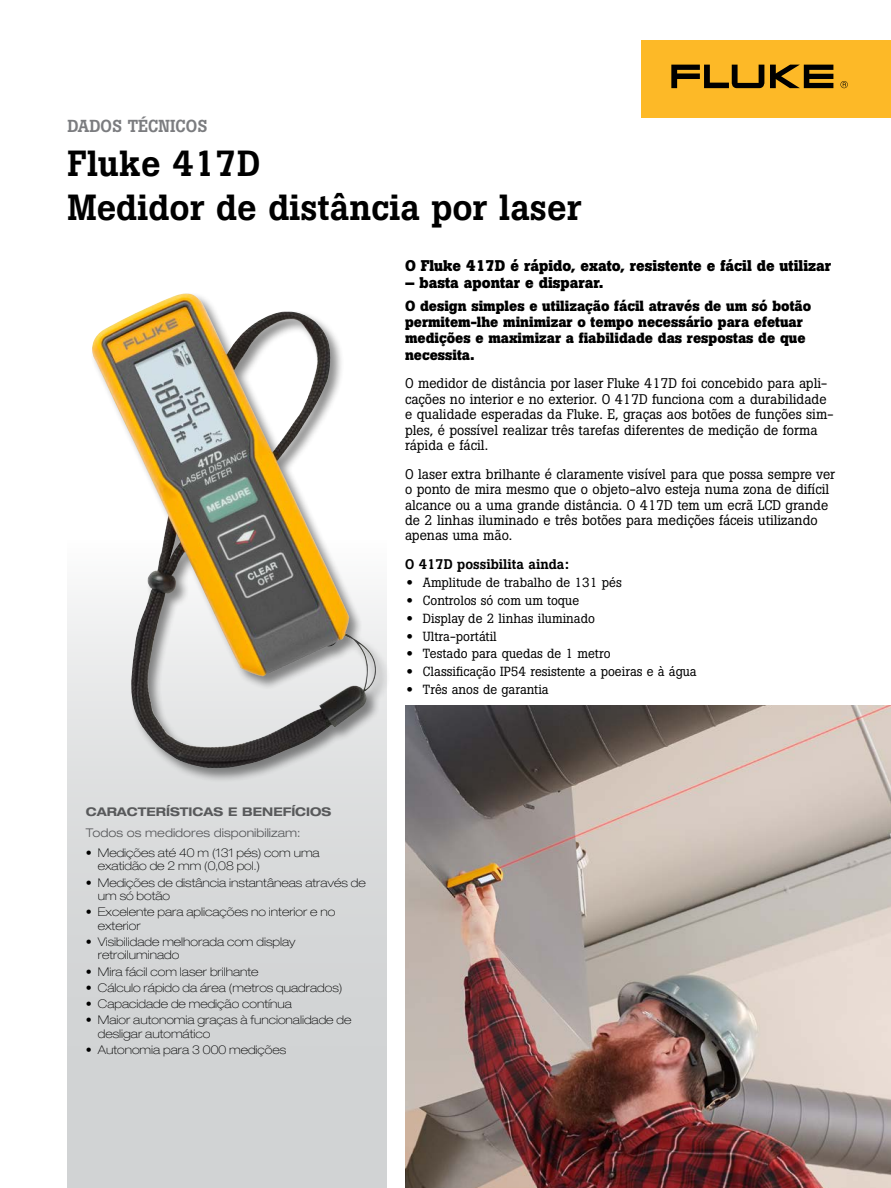
<style>
.page{position:relative;width:891px;height:1188px;background:#fff}
.page>*{position:absolute;margin:0;border:0;box-sizing:border-box;transform-origin:0 0}
.t1{font:500 36px/44.2px "Boton Pro";color:#000}
.t2{font:500 17.25px "Boton Pro";color:#7b7c7f}
.t3{font:700 15.3px "Boton Pro";color:#000}
.t4{font:700 14.7px/16.2px "Boton Pro";color:#000}
.t5{font:13.8px/15.3px "Boton Pro";color:#000}
.t6{font:500 13.8px "Boton Pro";color:#000}
.t7{font:13.2px "Boton Pro";color:#000}
.t8{font:100 expanded 12px/13.5px "Helvetica Neue LT Pro";color:#000}
.t9{font:300 expanded 12px "Helvetica Neue LT Pro";color:#58595b}
.t10{font:700 expanded 12px "Helvetica Neue LT Pro";color:#58595b}
.s1{font-family:"Helvetica Neue LT Pro";font-weight:700;font-stretch:expanded}
</style>
<div class="page">
<div style="left:68px;top:540px;width:319px;height:648px;background:#d1d3d4"></div>
<div style="left:90px;top:292px;width:301px;height:490px;background:#000;opacity:.45"></div>
<img style="left:91px;top:293px;width:287px;height:476px">
<div style="left:641px;top:40px;width:250px;height:78px;background:#fdb927"></div>
<svg style="left:671px;top:65px;width:162px;height:23px"></svg>
<svg style="left:840px;top:81px;width:8px;height:7px"></svg>
<img style="left:405px;top:705px;width:486px;height:483px">
<p class="t2" style="left:68px;top:115px;width:141px">DADOS TÉCNICOS</p>
<h1 class="t1" style="left:68px;top:141px;width:516px">Fluke 417D<br>Medidor de distância por laser</h1>
<p class="t3" style="left:405px;top:256px;width:428px">O Fluke 417D é rápido, exato, resistente e fácil de utilizar</p>
<p class="t3" style="left:405px;top:273px;width:200px">– basta apontar e disparar.</p>
<p class="t4" style="left:405px;top:298px;width:408px">O design simples e utilização fácil através de um só botão permitem-lhe minimizar o tempo necessário para efetuar medições e maximizar a fiabilidade das respostas de que necessita.</p>
<p class="t5" style="left:405px;top:376px;width:430px">O medidor de distância por laser Fluke 417D foi concebido para apli&shy;cações no interior e no exterior. O 417D funciona com a durabilidade e qualidade esperadas da Fluke. E, graças aos botões de funções sim&shy;ples, é possível realizar três tarefas diferentes de medição de forma rápida e fácil.</p>
<p class="t5" style="left:405px;top:466px;width:432px">O laser extra brilhante é claramente visível para que possa sempre ver o ponto de mira mesmo que o objeto-alvo esteja numa zona de difícil alcance ou a uma grande distância. O 417D tem um ecrã LCD grande de 2 linhas iluminado e três botões para medições fáceis utilizando apenas uma mão.</p>
<p class="t6" style="left:405px;top:555px;width:165px">O 417D possibilita ainda:</p>
<p class="t7" style="left:407px;top:574px;width:217px"><span class="s1">•</span> Amplitude de trabalho de 131 pés</p>
<p class="t7" style="left:407px;top:592px;width:174px"><span class="s1">•</span> Controlos só com um toque</p>
<p class="t7" style="left:407px;top:610px;width:190px"><span class="s1">•</span> Display de 2 linhas iluminado</p>
<p class="t7" style="left:407px;top:627px;width:92px"><span class="s1">•</span> Ultra-portátil</p>
<p class="t7" style="left:407px;top:645px;width:206px"><span class="s1">•</span> Testado para quedas de 1 metro</p>
<p class="t7" style="left:407px;top:663px;width:292px"><span class="s1">•</span> Classificação IP54 resistente a poeiras e à água</p>
<p class="t7" style="left:407px;top:681px;width:144px"><span class="s1">•</span> Três anos de garantia</p>
<p class="t10" style="left:86px;top:804px;width:247px">CARACTERÍSTICAS E BENEFÍCIOS</p>
<p class="t9" style="left:86px;top:825px;width:216px">Todos os medidores disponibilizam:</p>
<p class="t8" style="left:98px;top:846px;width:223px;text-indent:-12px">• Medições até 40 m (131 pés) com uma exatidão de 2 mm (0,08 pol.)</p>
<p class="t8" style="left:98px;top:875px;width:269px;text-indent:-12px">• Medições de distância instantâneas através de um só botão</p>
<p class="t8" style="left:98px;top:905px;width:239px;text-indent:-12px">• Excelente para aplicações no interior e no exterior</p>
<p class="t8" style="left:98px;top:935px;width:199px;text-indent:-12px">• Visibilidade melhorada com display retroiluminado</p>
<p class="t8" style="left:86px;top:964px;width:174px">• Mira fácil com laser brilhante</p>
<p class="t8" style="left:86px;top:981px;width:258px">• Cálculo rápido da área (metros quadrados)</p>
<p class="t8" style="left:86px;top:997px;width:208px">• Capacidade de medição contínua</p>
<p class="t8" style="left:98px;top:1013px;width:255px;text-indent:-12px">• Maior autonomia graças à funcionalidade de desligar automático</p>
<p class="t8" style="left:86px;top:1043px;width:202px">• Autonomia para 3 000 medições</p>
</div>
